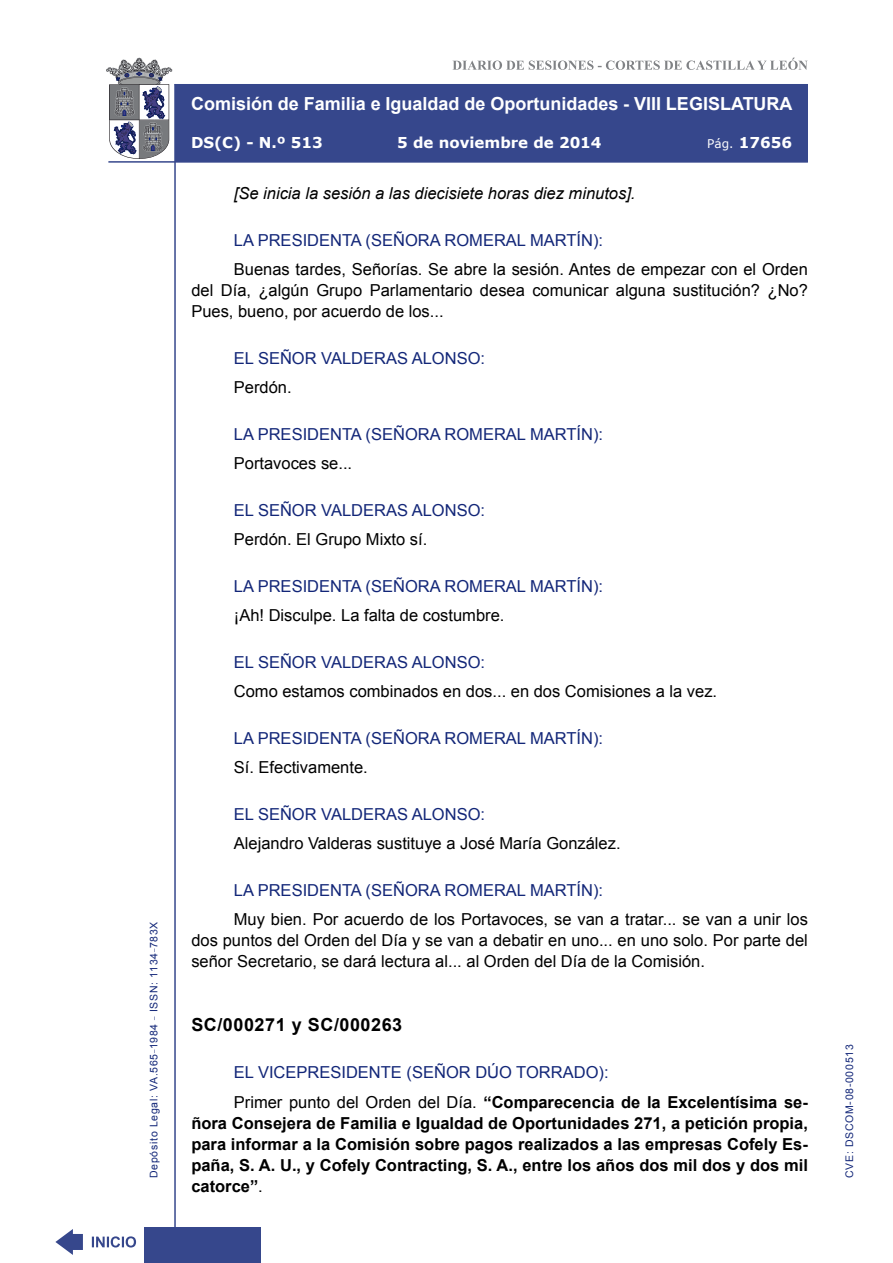
<style>
.page{position:relative;width:893px;height:1263px;background:#fff}
.page>*{position:absolute;margin:0;border:0;box-sizing:border-box;transform-origin:0 0}
.t1{font:700 18px "Arial";color:#fff}
.MarcadorPrimerNivel{font:700 18px "Arial";letter-spacing:.03em;color:#000}
.t2{font:16.5px/21px "Arial";color:#000;text-align:justify}
.Orador{font:16.5px "Arial";color:#122678}
.t3{font:700 16.5px/21px "Arial";color:#000;text-align:justify}
.t4{font:italic 16.5px "Arial";color:#000}
.t5{font:700 15px "Verdana";color:#fff}
.t6{font:10.5px "Arial";letter-spacing:.065em;color:#122678}
.s1{font-weight:400;font-size:12px}
.s2{font-weight:400}
</style>
<div class="page">
<svg style="left:452px;top:58px;width:356px;height:12px"></svg>
<hr style="left:174px;top:84px;width:2px;height:1179px;background:#36478c">
<div style="left:144px;top:1227px;width:117px;height:36px;background:#36478c"></div>
<div style="left:175px;top:84px;width:633px;height:78px;background:#36478c"></div>
<hr style="left:108px;top:161px;width:700px;height:2px;background:#36478c">
<svg style="left:92px;top:1236px;width:44px;height:11px"></svg>
<svg style="left:55px;top:1229px;width:28px;height:26px"></svg>
<svg style="left:106px;top:58px;width:66px;height:101px"></svg>
<p class="t6" style="left:147px;top:1178px;width:258px;rotate:-90deg">Depósito Legal: VA.565<sup>_</sup>1984 <sup>_</sup> ISSN: 1134<sup>_</sup>783X</p>
<p class="t1" style="left:191px;top:92px;width:603px">Comisión de Familia e Igualdad de Oportunidades - VIII LEGISLATURA</p>
<p class="t5" style="left:191px;top:132px;width:133px">DS(C) - N.º 513</p>
<p class="t5" style="left:397px;top:132px;width:206px">5 de noviembre de 2014</p>
<p class="t5" style="left:707px;top:132px;width:86px"><span class="s1">Pág.</span> 17656</p>
<p class="t4" style="left:234px;top:183px;width:403px">[Se inicia la sesión a las diecisiete horas diez minutos].</p>
<p class="Orador" style="left:234px;top:229px;width:371px">LA PRESIDENTA (SEÑORA ROMERAL MARTÍN):</p>
<p class="t2" style="left:191px;top:259px;width:618px;text-indent:43px">Buenas tardes, Señorías. Se abre la sesión. Antes de empezar con el Orden del Día, ¿algún Grupo Parlamentario desea comunicar alguna sustitución? ¿No?<br>Pues, bueno, por acuerdo de los...</p>
<p class="Orador" style="left:234px;top:347px;width:253px">EL SEÑOR VALDERAS ALONSO:</p>
<p class="t2" style="left:234px;top:377px;width:59px">Perdón.</p>
<p class="Orador" style="left:234px;top:423px;width:371px">LA PRESIDENTA (SEÑORA ROMERAL MARTÍN):</p>
<p class="t2" style="left:234px;top:453px;width:120px">Portavoces se...</p>
<p class="Orador" style="left:234px;top:499px;width:253px">EL SEÑOR VALDERAS ALONSO:</p>
<p class="t2" style="left:234px;top:529px;width:195px">Perdón. El Grupo Mixto sí.</p>
<p class="Orador" style="left:234px;top:575px;width:371px">LA PRESIDENTA (SEÑORA ROMERAL MARTÍN):</p>
<p class="t2" style="left:234px;top:605px;width:272px">¡Ah! Disculpe. La falta de costumbre.</p>
<p class="Orador" style="left:234px;top:651px;width:253px">EL SEÑOR VALDERAS ALONSO:</p>
<p class="t2" style="left:234px;top:681px;width:485px">Como estamos combinados en dos... en dos Comisiones a la vez.</p>
<p class="Orador" style="left:234px;top:727px;width:371px">LA PRESIDENTA (SEÑORA ROMERAL MARTÍN):</p>
<p class="t2" style="left:234px;top:757px;width:135px">Sí. Efectivamente.</p>
<p class="Orador" style="left:234px;top:803px;width:253px">EL SEÑOR VALDERAS ALONSO:</p>
<p class="t2" style="left:234px;top:833px;width:388px">Alejandro Valderas sustituye a José María González.</p>
<p class="Orador" style="left:234px;top:879px;width:371px">LA PRESIDENTA (SEÑORA ROMERAL MARTÍN):</p>
<p class="t2" style="left:191px;top:909px;width:618px;text-indent:43px">Muy bien. Por acuerdo de los Portavoces, se van a tratar... se van a unir los dos puntos del Orden del Día y se van a debatir en uno... en uno solo. Por parte del señor Secretario, se dará lectura al... al Orden del Día de la Comisión.</p>
<p class="MarcadorPrimerNivel" style="left:191px;top:1013px;width:212px">SC/000271 y SC/000263</p>
<p class="Orador" style="left:234px;top:1061px;width:376px">EL VICEPRESIDENTE (SEÑOR DÚO TORRADO):</p>
<p class="t3" style="left:191px;top:1092px;width:618px;text-indent:43px"><span class="s2">Primer punto del Orden del Día.</span> “Comparecencia de la Excelentísima se&shy;ñora Consejera de Familia e Igualdad de Oportunidades 271, a petición propia, para informar a la Comisión sobre pagos realizados a las empresas Cofely Es&shy;paña, S. A. U., y Cofely Contracting, S. A., entre los años dos mil dos y dos mil catorce”<span class="s2">.</span></p>
<p class="t6" style="left:843px;top:1178px;width:135px;rotate:-90deg">CVE: DSCOM-08-000513</p>
</div>
